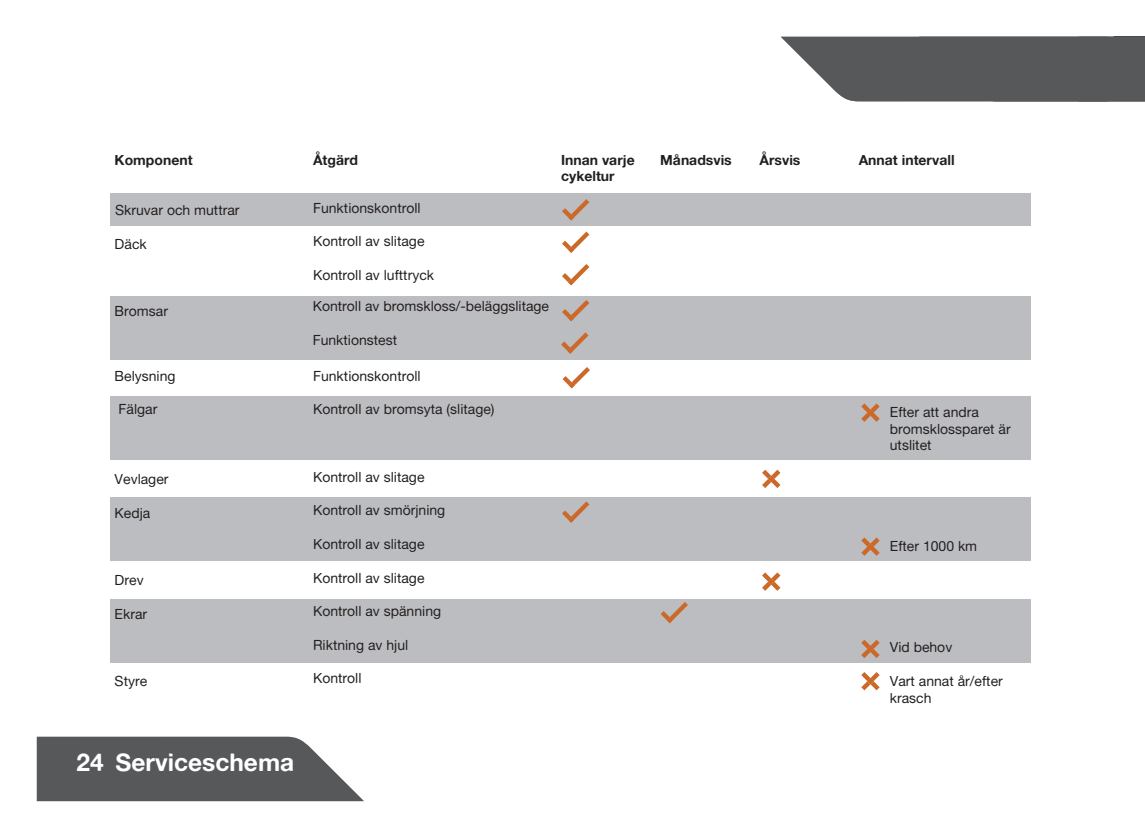
<style>
.page{position:relative;width:1145px;height:838px;background:#fff}
.page>*{position:absolute;margin:0;border:0;box-sizing:border-box;transform-origin:0 0}
.t1{font:24.5px "Alte Haas Grotesk Bold";color:#fff}
.t2{font:14px/16.8px "Alte Haas Grotesk";color:#231f20}
.t3{font:14px "Alte Haas Grotesk Bold";color:#231f20}
</style>
<div class="page">
<svg style="left:37px;top:736px;width:327px;height:65px;background:#696a6c"></svg>
<div style="left:110px;top:194px;width:920px;height:32px;background:#bcbdc0"></div>
<div style="left:110px;top:296px;width:920px;height:64px;background:#bcbdc0"></div>
<div style="left:110px;top:396px;width:920px;height:63px;background:#bcbdc0"></div>
<div style="left:110px;top:497px;width:920px;height:63px;background:#bcbdc0"></div>
<div style="left:110px;top:598px;width:920px;height:64px;background:#bcbdc0"></div>
<svg style="left:562px;top:199px;width:27px;height:21px"></svg>
<svg style="left:562px;top:231px;width:27px;height:22px"></svg>
<svg style="left:562px;top:264px;width:27px;height:21px"></svg>
<svg style="left:562px;top:300px;width:27px;height:21px"></svg>
<svg style="left:861px;top:403px;width:19px;height:19px"></svg>
<svg style="left:762px;top:469px;width:18px;height:19px"></svg>
<svg style="left:562px;top:501px;width:27px;height:21px"></svg>
<svg style="left:861px;top:537px;width:19px;height:18px"></svg>
<svg style="left:762px;top:572px;width:18px;height:18px"></svg>
<svg style="left:861px;top:639px;width:19px;height:19px"></svg>
<svg style="left:661px;top:602px;width:27px;height:21px"></svg>
<svg style="left:861px;top:672px;width:19px;height:18px"></svg>
<svg style="left:561px;top:332px;width:28px;height:21px"></svg>
<svg style="left:563px;top:367px;width:27px;height:21px"></svg>
<hr style="left:1113px;top:36px;width:32px;height:1px;background:#000">
<svg style="left:781px;top:37px;width:364px;height:64px;background:#656668"></svg>
<p class="t3" style="left:115px;top:151px;width:80px">Komponent</p>
<p class="t2" style="left:115px;top:202px;width:126px">Skruvar och muttrar</p>
<p class="t2" style="left:115px;top:235px;width:34px">Däck</p>
<p class="t2" style="left:115px;top:302px;width:55px">Bromsar</p>
<p class="t2" style="left:115px;top:367px;width:62px">Belysning</p>
<p class="t2" style="left:119px;top:401px;width:40px">Fälgar</p>
<p class="t2" style="left:115px;top:470px;width:55px">Vevlager</p>
<p class="t2" style="left:115px;top:504px;width:37px">Kedja</p>
<p class="t2" style="left:115px;top:571px;width:31px">Drev</p>
<p class="t2" style="left:115px;top:605px;width:34px">Ekrar</p>
<p class="t2" style="left:115px;top:672px;width:34px">Styre</p>
<p class="t3" style="left:313px;top:151px;width:46px">Åtgärd</p>
<p class="t2" style="left:313px;top:199px;width:109px">Funktionskontroll</p>
<p class="t2" style="left:313px;top:233px;width:113px">Kontroll av slitage</p>
<p class="t2" style="left:313px;top:266px;width:123px">Kontroll av lufttryck</p>
<p class="t2" style="left:313px;top:297px;width:238px">Kontroll av bromskloss/-beläggslitage</p>
<p class="t2" style="left:313px;top:331px;width:86px">Funktionstest</p>
<p class="t2" style="left:313px;top:367px;width:109px">Funktionskontroll</p>
<p class="t2" style="left:313px;top:401px;width:183px">Kontroll av bromsyta (slitage)</p>
<p class="t3" style="left:561px;top:151px;width:75px">Innan varje</p>
<p class="t3" style="left:660px;top:151px;width:73px">Månadsvis</p>
<p class="t3" style="left:759px;top:151px;width:42px">Årsvis</p>
<p class="t3" style="left:561px;top:168px;width:55px">cykeltur</p>
<p class="t2" style="left:313px;top:468px;width:113px">Kontroll av slitage</p>
<p class="t2" style="left:313px;top:501px;width:134px">Kontroll av smörjning</p>
<p class="t2" style="left:313px;top:535px;width:113px">Kontroll av slitage</p>
<p class="t2" style="left:313px;top:569px;width:113px">Kontroll av slitage</p>
<p class="t2" style="left:313px;top:602px;width:130px">Kontroll av spänning</p>
<p class="t2" style="left:313px;top:636px;width:97px">Riktning av hjul</p>
<p class="t2" style="left:313px;top:669px;width:50px">Kontroll</p>
<h1 class="t1" style="left:76px;top:747px;width:219px">24 Serviceschema</h1>
<p class="t3" style="left:859px;top:151px;width:97px">Annat intervall</p>
<p class="t2" style="left:890px;top:403px;width:122px">Efter att andra bromsklossparet är utslitet</p>
<p class="t2" style="left:890px;top:537px;width:89px">Efter 1000 km</p>
<p class="t2" style="left:890px;top:638px;width:64px">Vid behov</p>
<p class="t2" style="left:890px;top:672px;width:115px">Vart annat år/efter krasch</p>
</div>
